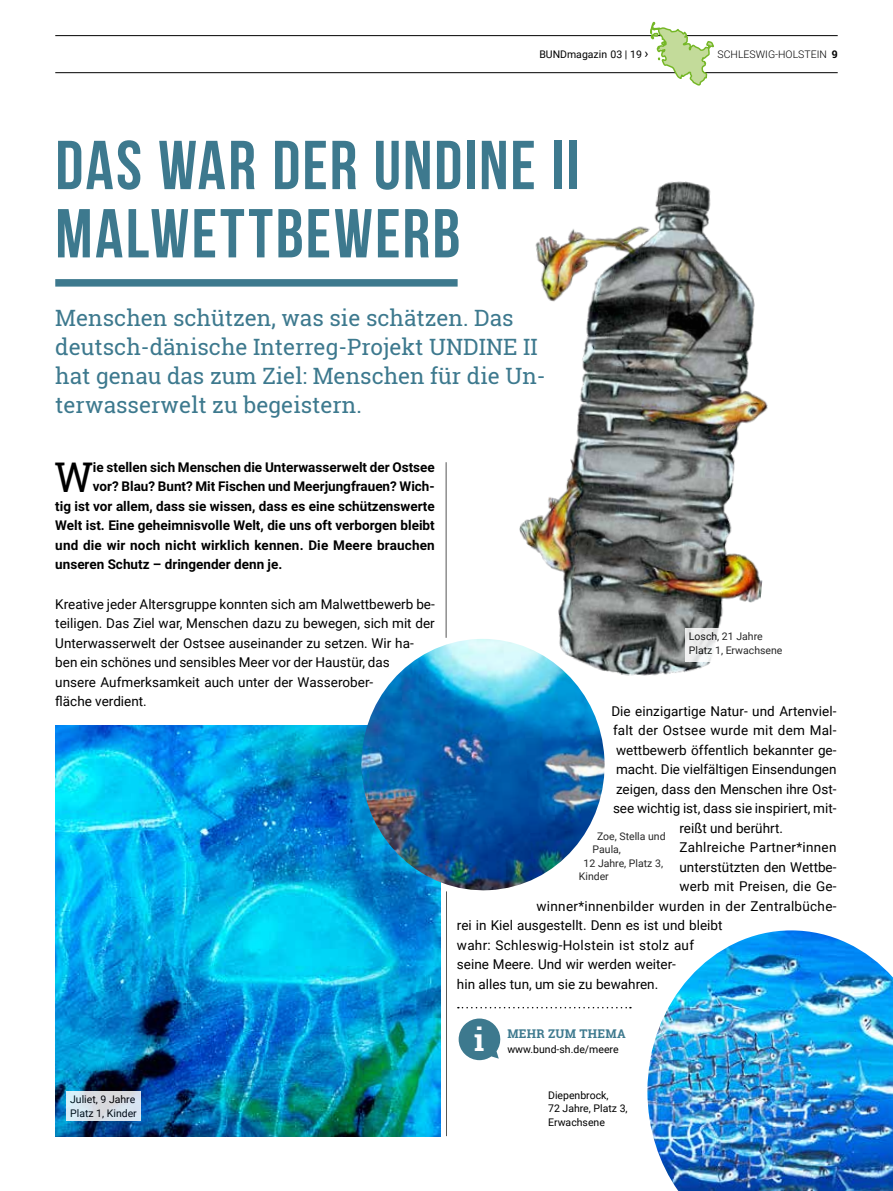
<style>
.page{position:relative;width:893px;height:1191px;background:#fff}
.page>*{position:absolute;margin:0;border:0;box-sizing:border-box;transform-origin:0 0}
.t1{font:700 69px/68.2px "Bebas Neue";letter-spacing:.03em;color:#3d798e}
.t2{font:40.95px "Roboto Slab";color:#000}
.t3{font:700 31.35px "Roboto Slab";color:#fff}
.t4{font:22.5px/29.2px "Roboto Slab";color:#3d798e}
.t5{font:13.5px/19.5px "Roboto";color:#000}
.t6{font:700 13.5px "Roboto";color:#000}
.t7{font:13.5px "Roboto";letter-spacing:.025em;color:#000}
.t8{font:13.5px "Roboto";letter-spacing:.02em;color:#000}
.t9{font:700 12px "Roboto Slab";letter-spacing:.02em;color:#3d798e}
.t10{font:10.5px/13.5px "Roboto";color:#000}
.t11{font:300 10.5px "Roboto";color:#000}
.s1{font-size:13.5px}
.s2{font-family:"Roboto Slab";font-weight:700}
</style>
<div class="page">
<img style="left:520px;top:181px;width:248px;height:495px">
<div style="left:55px;top:279px;width:403px;height:8px;background:#3d798e"></div>
<img style="left:647px;top:930px;width:246px;height:261px">
<hr style="left:446px;top:462px;width:1px;height:176px;background:#565655">
<img style="left:55px;top:725px;width:386px;height:411px">
<svg style="left:459px;top:1018px;width:42px;height:42px"></svg>
<svg style="left:458px;top:1007px;width:173px;height:1px"></svg>
<svg style="left:66px;top:1091px;width:74px;height:29px;background:#d8e1e9"></svg>
<svg style="left:685px;top:628px;width:83px;height:34px"></svg>
<hr style="left:446px;top:891px;width:1px;height:245px;background:#565655">
<img style="left:358px;top:639px;width:250px;height:254px">
<hr style="left:55px;top:72px;width:783px;height:1px;background:#000">
<hr style="left:55px;top:35px;width:783px;height:1px;background:#000">
<svg style="left:650px;top:21px;width:65px;height:65px"></svg>
<p class="t10" style="left:539px;top:47px;width:111px">BUNDmagazin 03 | 19 <span class="s1">›</span></p>
<p class="t11" style="left:718px;top:47px;width:122px">SCHLESWIG-HOLSTEIN <span class="s2">9</span></p>
<h1 class="t1" style="left:55px;top:130px;width:526px">DAS WAR DER UNDINE II<br>MALWETTBEWERB</h1>
<h3 class="t4" style="left:55px;top:303px;width:492px">Menschen schützen, was sie schätzen. Das deutsch-dänische Interreg-Projekt UNDINE II hat genau das zum Ziel: Menschen für die Un&shy;terwasserwelt zu begeistern.</h3>
<h2 class="t2" style="left:55px;top:448px;width:40px">W</h2>
<p class="t6" style="left:93px;top:458px;width:343px">ie stellen sich Menschen die Unterwasserwelt der Ostsee</p>
<p class="t6" style="left:93px;top:477px;width:343px">vor? Blau? Bunt? Mit Fischen und Meerjungfrauen? Wich-</p>
<p class="t6" style="left:55px;top:497px;width:381px">tig ist vor allem, dass sie wissen, dass es eine schützenswerte</p>
<p class="t6" style="left:55px;top:516px;width:381px">Welt ist. Eine geheimnisvolle Welt, die uns oft verborgen bleibt</p>
<p class="t6" style="left:55px;top:536px;width:381px">und die wir noch nicht wirklich kennen. Die Meere brauchen</p>
<p class="t6" style="left:55px;top:555px;width:229px">unseren Schutz – dringender denn je.</p>
<p class="t5" style="left:55px;top:593px;width:381px">Kreative jeder Altersgruppe konnten sich am Malwettbewerb be&shy;teiligen. Das Ziel war, Menschen dazu zu bewegen, sich mit der Unterwasserwelt der Ostsee auseinander zu setzen. Wir ha&shy;ben ein schönes und sensibles Meer vor der Haustür, das<br>unsere Aufmerksamkeit auch unter der Wasserober-<br>fläche verdient.</p>
<p class="t10" style="left:70px;top:1092px;width:68px">Juliet, 9 Jahre<br>Platz 1, Kinder</p>
<p class="t10" style="left:689px;top:629px;width:95px">Losch, 21 Jahre<br>Platz 1, Erwachsene</p>
<p class="t5" style="left:611px;top:701px;width:227px">Die einzigartige Natur- und Artenviel-</p>
<p class="t5" style="left:613px;top:720px;width:225px">falt der Ostsee wurde mit dem Mal-</p>
<p class="t5" style="left:616px;top:740px;width:222px">wettbewerb öffentlich bekannter ge-</p>
<p class="t5" style="left:616px;top:759px;width:222px">macht. Die vielfältigen Einsendungen</p>
<p class="t5" style="left:616px;top:778px;width:222px">zeigen, dass den Menschen ihre Ost-</p>
<p class="t5" style="left:613px;top:798px;width:225px">see wichtig ist, dass sie inspiriert, mit-</p>
<p class="t5" style="left:679px;top:817px;width:105px">reißt und berührt.</p>
<p class="t7" style="left:679px;top:838px;width:159px">Zahlreiche Partner*innen</p>
<p class="t5" style="left:679px;top:856px;width:159px">unterstützten den Wettbe-</p>
<p class="t5" style="left:679px;top:876px;width:158px">werb mit Preisen, die Ge-</p>
<p class="t7" style="left:536px;top:896px;width:302px">winner*innenbilder wurden in der Zentralbüche-</p>
<p class="t5" style="left:457px;top:915px;width:267px">rei in Kiel ausgestellt. Denn es ist und bleibt</p>
<p class="t8" style="left:457px;top:935px;width:239px">wahr: Schleswig-Holstein ist stolz auf</p>
<p class="t5" style="left:457px;top:954px;width:221px">seine Meere. Und wir werden weiter-</p>
<p class="t5" style="left:457px;top:973px;width:203px">hin alles tun, um sie zu bewahren.</p>
<p class="t9" style="left:507px;top:1025px;width:120px">MEHR ZUM THEMA</p>
<p class="t10" style="left:597px;top:828px;width:70px">Zoe, Stella und</p>
<p class="t10" style="left:593px;top:842px;width:30px">Paula,</p>
<p class="t10" style="left:584px;top:855px;width:81px">12 Jahre, Platz 3,</p>
<p class="t10" style="left:579px;top:869px;width:31px">Kinder</p>
<h3 class="t3" style="left:474px;top:1018px;width:12px">i</h3>
<p class="t10" style="left:507px;top:1042px;width:113px">www.bund-sh.de/meere</p>
<p class="t10" style="left:548px;top:1087px;width:81px">Diepenbrock,<br>72 Jahre, Platz 3,<br>Erwachsene</p>
</div>
